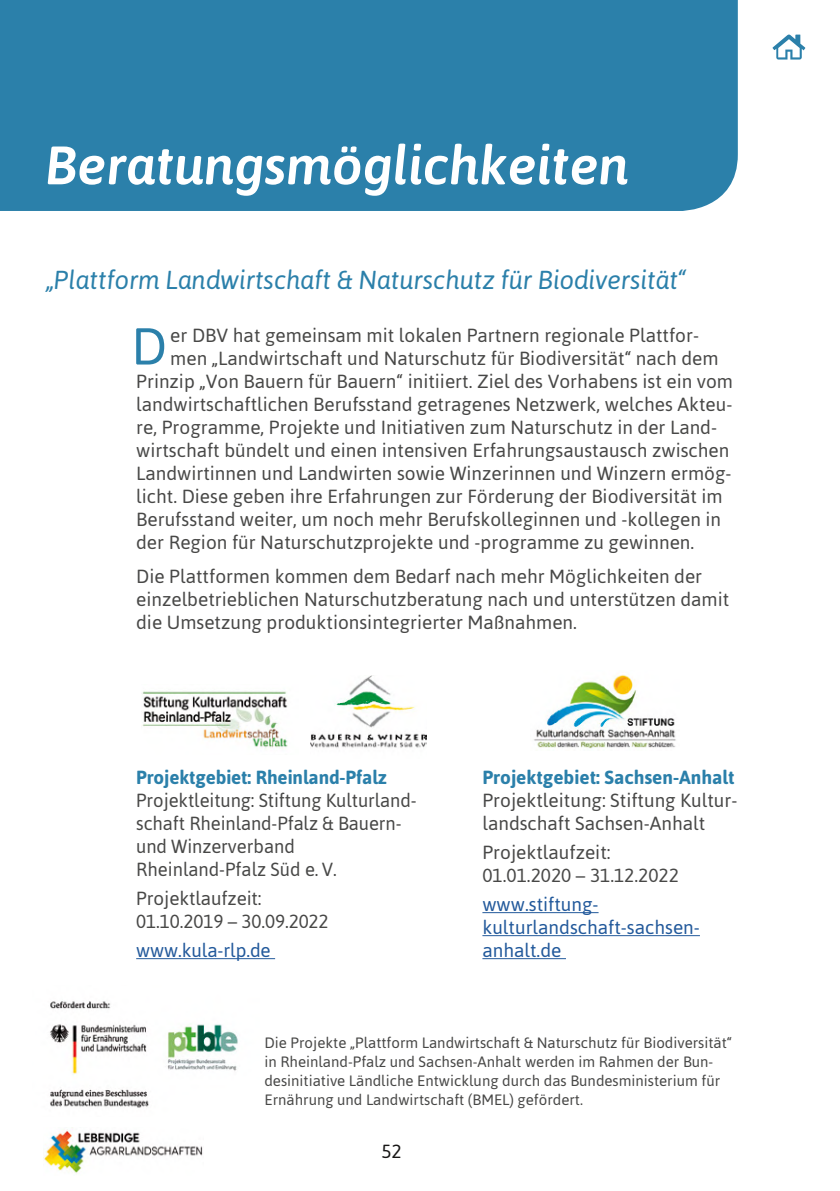
<style>
.page{position:relative;width:840px;height:1191px;background:#fff}
.page>*{position:absolute;margin:0;border:0;box-sizing:border-box;transform-origin:0 0}
.t1{font:italic 500 54px "Asap";color:#fff}
.t2{font:51.8px "Asap";color:#2b80aa}
.t3{font:italic 26px "Asap";letter-spacing:-.005em;color:#2b80aa}
.t4{font:19px/23px "Asap";color:#484847}
.t5{font:19px/23px "Asap";color:#22599b}
.t6{font:700 19px "Asap";letter-spacing:-.005em;color:#2b80aa}
.t7{font:19px "Asap";color:#181716}
.t8{font:15px/19px "Asap";color:#484847}
</style>
<div class="page">
<img style="left:44px;top:1127px;width:159px;height:46px">
<img style="left:50px;top:1001px;width:188px;height:107px">
<hr style="left:482px;top:912px;width:116px;height:1px;background:#22599b">
<hr style="left:482px;top:935px;width:217px;height:1px;background:#22599b">
<hr style="left:482px;top:958px;width:83px;height:1px;background:#22599b">
<img style="left:534px;top:674px;width:142px;height:75px">
<hr style="left:136px;top:958px;width:139px;height:1px;background:#22599b">
<img style="left:310px;top:675px;width:116px;height:73px">
<img style="left:142px;top:691px;width:146px;height:58px">
<div style="left:0;top:0;width:737px;height:211px;background:#2b80aa"></div>
<svg style="left:772px;top:35px;width:32px;height:25px"></svg>
<h1 class="t1" style="left:45px;top:129px;width:584px">Beratungsmöglichkeiten</h1>
<h3 class="t3" style="left:45px;top:262px;width:643px">„Plattform Landwirtschaft &amp; Naturschutz für Biodiversität“</h3>
<h2 class="t2" style="left:131px;top:312px;width:37px">D</h2>
<p class="t4" style="left:170px;top:323px;width:530px">er DBV hat gemeinsam mit lokalen Partnern regionale Plattfor-</p>
<p class="t4" style="left:170px;top:346px;width:549px">men „Landwirtschaft und Naturschutz für Biodiversität“ nach dem</p>
<p class="t4" style="left:136px;top:369px;width:598px">Prinzip „Von Bauern für Bauern“ initiiert. Ziel des Vorhabens ist ein vom</p>
<p class="t4" style="left:136px;top:392px;width:597px">landwirtschaftlichen Berufsstand getragenes Netzwerk, welches Akteu-</p>
<p class="t4" style="left:136px;top:415px;width:582px">re, Programme, Projekte und Initiativen zum Naturschutz in der Land-</p>
<p class="t4" style="left:136px;top:438px;width:594px">wirtschaft bündelt und einen intensiven Erfahrungsaustausch zwischen</p>
<p class="t4" style="left:136px;top:461px;width:596px">Landwirtinnen und Landwirten sowie Winzerinnen und Winzern ermög-</p>
<p class="t4" style="left:136px;top:484px;width:587px">licht. Diese geben ihre Erfahrungen zur Förderung der Biodiversität im</p>
<p class="t4" style="left:136px;top:507px;width:586px">Berufsstand weiter, um noch mehr Berufskolleginnen und -kollegen in</p>
<p class="t4" style="left:136px;top:530px;width:559px">der Region für Naturschutzprojekte und -programme zu gewinnen.</p>
<p class="t4" style="left:136px;top:564px;width:594px">Die Plattformen kommen dem Bedarf nach mehr Möglichkeiten der einzelbetrieblichen Naturschutzberatung nach und unterstützen damit die Umsetzung produktionsintegrierter Maßnahmen.</p>
<p class="t6" style="left:136px;top:765px;width:252px">Projektgebiet: Rheinland-Pfalz</p>
<p class="t4" style="left:136px;top:788px;width:282px">Projektleitung: Stiftung Kulturland&shy;schaft Rheinland-Pfalz &amp; Bauern&shy;und Winzerverband<br>Rheinland-Pfalz Süd e. V.</p>
<p class="t4" style="left:136px;top:886px;width:194px">Projektlaufzeit:<br>01.10.2019 – 30.09.2022</p>
<p class="t5" style="left:136px;top:938px;width:136px">www.kula-rlp.de</p>
<p class="t6" style="left:482px;top:765px;width:254px">Projektgebiet: Sachsen-Anhalt</p>
<p class="t4" style="left:482px;top:788px;width:256px">Projektleitung: Stiftung Kultur&shy;landschaft Sachsen-Anhalt</p>
<p class="t4" style="left:482px;top:840px;width:198px">Projektlaufzeit:<br>01.01.2020 – 31.12.2022</p>
<p class="t5" style="left:482px;top:892px;width:219px">www.stiftung&shy;kulturlandschaft-sachsen&shy;anhalt.de</p>
<p class="t8" style="left:264px;top:1033px;width:469px">Die Projekte „Plattform Landwirtschaft &amp; Naturschutz für Biodiversität“ in Rheinland-Pfalz und Sachsen-Anhalt werden im Rahmen der Bun&shy;desinitiative Ländliche Entwicklung durch das Bundesministerium für Ernährung und Landwirtschaft (BMEL) gefördert.</p>
<p class="t7" style="left:381px;top:1139px;width:22px">52</p>
</div>
